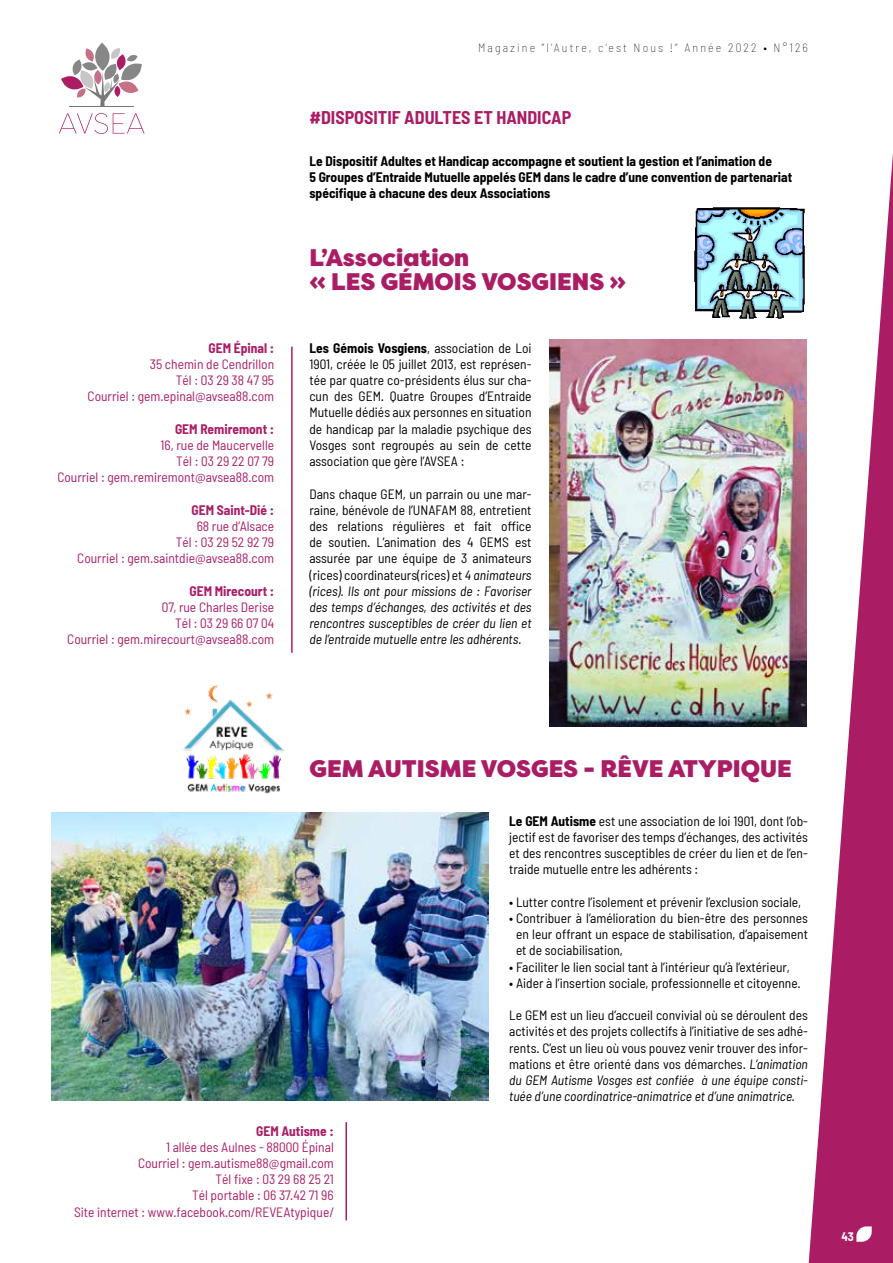
<style>
.page{position:relative;width:893px;height:1263px;background:#fff}
.page>*{position:absolute;margin:0;border:0;box-sizing:border-box;transform-origin:0 0}
.t1{font:900 24px/24px "Filson Pro";color:#aa1d65}
.t2{font:700 semi-condensed 18px "Barlow";color:#aa1d65}
.t3{font:semi-condensed 13.5px/16.2px "Barlow";color:#000;text-align:justify}
.t4{font:semi-condensed 13.5px/16.2px "Barlow";color:#aa1d65;text-align:right}
.t5{font:700 semi-condensed 13.5px/16.2px "Barlow";color:#000}
.t6{font:700 semi-condensed 13.5px "Barlow";color:#aa1d65}
.t7{font:100 semi-condensed 12px "Barlow";letter-spacing:.18em;color:#000}
.t8{font:700 semi-condensed 12px "Barlow";color:#fff}
.s1{font-weight:700}
.s2{font-style:italic}
</style>
<div class="page">
<svg style="left:809px;top:153px;width:84px;height:1110px"></svg>
<hr style="left:345px;top:1122px;width:2px;height:98px;background:#aa1d65">
<hr style="left:291px;top:347px;width:2px;height:306px;background:#aa1d65">
<svg style="left:59px;top:113px;width:86px;height:21px"></svg>
<svg style="left:95px;top:43px;width:15px;height:28px"></svg>
<hr style="left:69px;top:106px;width:65px;height:1px;background:#797979">
<svg style="left:61px;top:48px;width:81px;height:58px"></svg>
<img style="left:184px;top:685px;width:101px;height:109px">
<img style="left:694px;top:207px;width:111px;height:112px">
<img style="left:51px;top:812px;width:437px;height:288px">
<img style="left:549px;top:339px;width:258px;height:387px">
<svg style="left:856px;top:1226px;width:16px;height:16px"></svg>
<p class="t6" style="left:209px;top:339px;width:67px">GEM Épinal :</p>
<p class="t4" style="left:88px;top:356px;width:188px">35 chemin de Cendrillon<br>Tél : 03 29 38 47 95<br>Courriel : gem.epinal@avsea88.com</p>
<p class="t6" style="left:175px;top:420px;width:101px">GEM Remiremont :</p>
<p class="t4" style="left:57px;top:437px;width:218px">16, rue de Maucervelle<br>Tél : 03 29 22 07 79<br>Courriel : gem.remiremont@avsea88.com</p>
<p class="t6" style="left:192px;top:501px;width:84px">GEM Saint-Dié :</p>
<p class="t4" style="left:77px;top:518px;width:198px">68 rue d’Alsace<br>Tél : 03 29 52 92 79<br>Courriel : gem.saintdie@avsea88.com</p>
<p class="t6" style="left:190px;top:582px;width:86px">GEM Mirecourt :</p>
<p class="t4" style="left:67px;top:599px;width:208px">07, rue Charles Derise<br>Tél : 03 29 66 07 04<br>Courriel : gem.mirecourt@avsea88.com</p>
<p class="t7" style="left:478px;top:40px;width:331px">Magazine ”l’Autre, c’est Nous !” Année 2022 • N°126</p>
<h2 class="t2" style="left:309px;top:107px;width:263px">#DISPOSITIF ADULTES ET HANDICAP</h2>
<p class="t5" style="left:309px;top:153px;width:484px">Le Dispositif Adultes et Handicap accompagne et soutient la gestion et l’animation de<br>5 Groupes d’Entraide Mutuelle appelés GEM dans le cadre d’une convention de partenariat spécifique à chacune des deux Associations</p>
<h1 class="t1" style="left:309px;top:246px;width:318px">L’Association<br>« LES GÉMOIS VOSGIENS »</h1>
<p class="t3" style="left:309px;top:339px;width:224px"><span class="s1">Les Gémois Vosgiens</span>, association de Loi 1901, créée le 05 juillet 2013, est représen&shy;tée par quatre co-présidents élus sur cha&shy;cun des GEM. Quatre Groupes d’Entraide Mutuelle dédiés aux personnes en situation de handicap par la maladie psychique des Vosges sont regroupés au sein de cette association que gère l’AVSEA :</p>
<p class="t3" style="left:309px;top:485px;width:224px">Dans chaque GEM, un parrain ou une mar&shy;raine, bénévole de l’UNAFAM 88, entretient des relations régulières et fait office de soutien. L’animation des 4 GEMS est assurée par une équipe de 3 animateurs (rices) coordinateurs(rices) et <span class="s2">4 animateurs (rices). Ils ont pour missions de : Favoriser des temps d’échanges, des activités et des rencontres susceptibles de créer du lien et de l’entraide mutuelle entre les adhérents.</span></p>
<h1 class="t1" style="left:309px;top:757px;width:484px">GEM AUTISME VOSGES - RÊVE ATYPIQUE</h1>
<p class="t6" style="left:256px;top:1122px;width:79px">GEM Autisme :</p>
<p class="t4" style="left:74px;top:1138px;width:261px">1 allée des Aulnes - 88000 Épinal<br>Courriel : gem.autisme88@gmail.com<br>Tél fixe : 03 29 68 25 21<br>Tél portable : 06 37.42 71 96<br>Site internet : www.facebook.com/REVEAtypique/</p>
<p class="t3" style="left:509px;top:812px;width:300px"><span class="s1">Le GEM Autisme</span> est une association de loi 1901, dont l’ob&shy;jectif est de favoriser des temps d’échanges, des activités et des rencontres susceptibles de créer du lien et de l’en&shy;traide mutuelle entre les adhérents :</p>
<p class="t3" style="left:509px;top:893px;width:293px">• Lutter contre l’isolement et prévenir l’exclusion sociale,</p>
<p class="t3" style="left:516px;top:910px;width:293px;text-indent:-7px">• Contribuer à l’amélioration du bien-être des personnes en leur offrant un espace de stabilisation, d’apaisement et de sociabilisation,</p>
<p class="t3" style="left:509px;top:958px;width:282px">• Faciliter le lien social tant à l’intérieur qu’à l’extérieur,</p>
<p class="t3" style="left:509px;top:974px;width:293px">• Aider à l’insertion sociale, professionnelle et citoyenne.</p>
<p class="t3" style="left:509px;top:1007px;width:300px">Le GEM est un lieu d’accueil convivial où se déroulent des activités et des projets collectifs à l’initiative de ses adhé&shy;rents. C’est un lieu où vous pouvez venir trouver des infor&shy;mations et être orienté dans vos démarches. <span class="s2">L’animation du GEM Autisme Vosges est confiée à une équipe consti&shy;tuée d’une coordinatrice-animatrice et d’une animatrice.</span></p>
<p class="t8" style="left:841px;top:1230px;width:14px">43</p>
</div>
